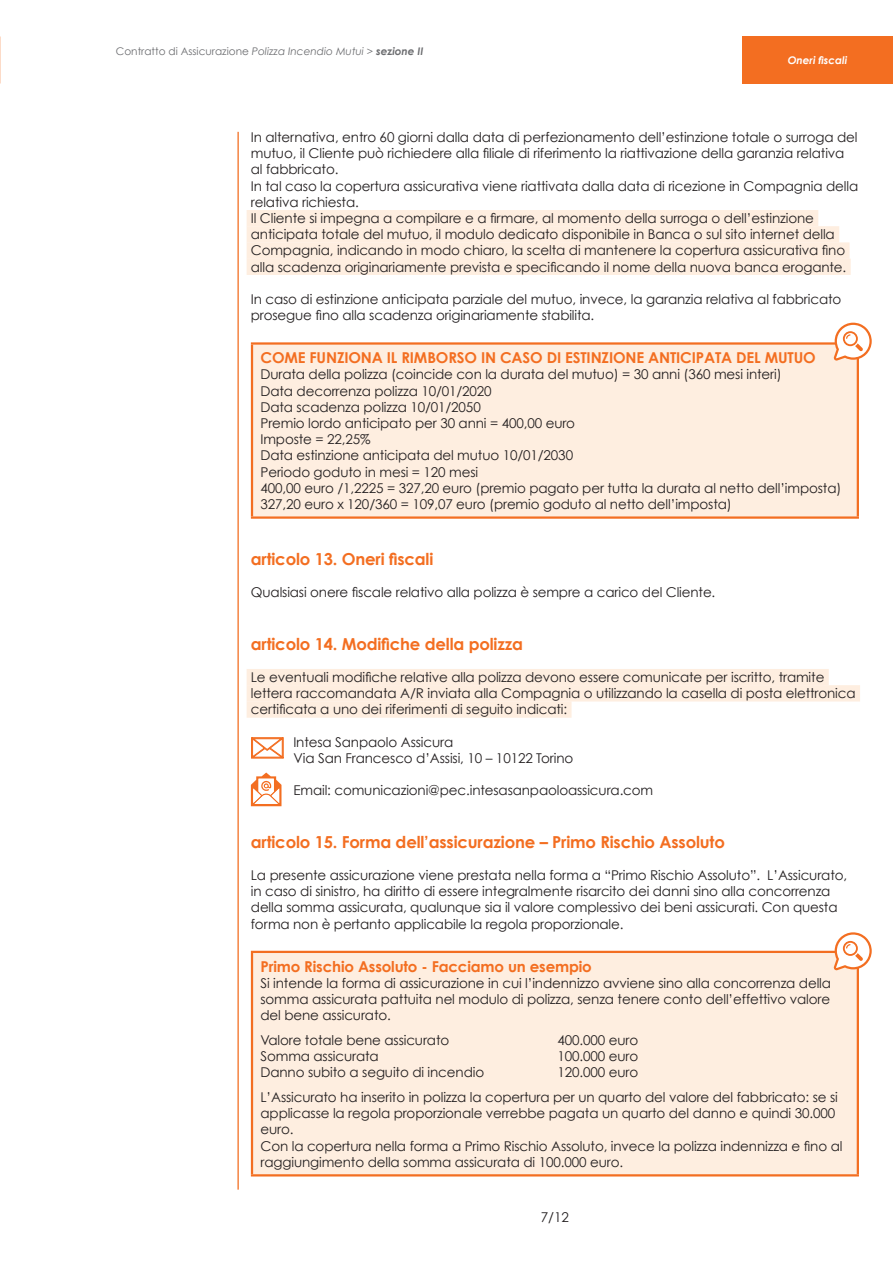
<style>
.page{position:relative;width:893px;height:1263px;background:#fff}
.page>*{position:absolute;margin:0;border:0;box-sizing:border-box;transform-origin:0 0}
.t1{font:700 16.5px "Century Gothic";letter-spacing:-.01em;color:#f36e21}
.t2{font:700 15px "Century Gothic";letter-spacing:-.01em;color:#f36e21}
.t3{font:13.5px/16.2px "Century Gothic";letter-spacing:-.01em;color:#231f20}
.t4{font:10.5px "Century Gothic";color:#6c6d70}
.t5{font:italic 700 10.5px "Century Gothic";color:#fff}
.s1{font-style:italic}
.s2{font-weight:700;font-style:italic}
</style>
<div class="page">
<hr style="left:237px;top:132px;width:2px;height:1057px;background:#f36e21">
<div style="left:742px;top:36px;width:151px;height:48px;background:#f36e21"></div>
<div style="left:247px;top:210px;width:571px;height:16px;background:#feeee0"></div>
<div style="left:247px;top:226px;width:592px;height:17px;background:#feeee0"></div>
<div style="left:247px;top:242px;width:603px;height:17px;background:#feeee0"></div>
<div style="left:247px;top:259px;width:604px;height:16px;background:#feeee0"></div>
<div style="left:247px;top:669px;width:582px;height:16px;background:#feeee0"></div>
<div style="left:247px;top:685px;width:613px;height:16px;background:#feeee0"></div>
<div style="left:247px;top:701px;width:325px;height:17px;background:#feeee0"></div>
<div style="left:252px;top:343px;width:606px;height:175px;background:#feeee0"></div>
<hr style="left:251px;top:342px;width:608px;height:3px;background:#f36e21">
<hr style="left:251px;top:345px;width:2px;height:171px;background:#f36e21">
<hr style="left:857px;top:345px;width:2px;height:171px;background:#f36e21">
<hr style="left:251px;top:516px;width:608px;height:3px;background:#f36e21">
<svg style="left:251px;top:737px;width:33px;height:22px"></svg>
<svg style="left:251px;top:772px;width:30px;height:34px"></svg>
<div style="left:252px;top:952px;width:606px;height:223px;background:#feeee0"></div>
<hr style="left:251px;top:951px;width:608px;height:2px;background:#f36e21">
<hr style="left:251px;top:953px;width:2px;height:221px;background:#f36e21">
<hr style="left:857px;top:953px;width:2px;height:221px;background:#f36e21">
<hr style="left:251px;top:1174px;width:608px;height:2px;background:#f36e21">
<svg style="left:834px;top:323px;width:38px;height:38px"></svg>
<svg style="left:834px;top:932px;width:38px;height:38px"></svg>
<p class="t4" style="left:116px;top:44px;width:309px">Contratto di Assicurazione <span class="s1">Polizza Incendio Mutui &gt;</span> <span class="s2">sezione II</span></p>
<p class="t5" style="left:788px;top:53px;width:61px">Oneri fiscali</p>
<p class="t3" style="left:251px;top:129px;width:609px">In alternativa, entro 60 giorni dalla data di perfezionamento dell’estinzione totale o surroga del mutuo, il Cliente può richiedere alla filiale di riferimento la riattivazione della garanzia relativa al fabbricato.<br>In tal caso la copertura assicurativa viene riattivata dalla data di ricezione in Compagnia della relativa richiesta.<br>Il Cliente si impegna a compilare e a firmare, al momento della surroga o dell’estinzione anticipata totale del mutuo, il modulo dedicato disponibile in Banca o sul sito internet della Compagnia, indicando in modo chiaro, la scelta di mantenere la copertura assicurativa fino alla scadenza originariamente prevista e specificando il nome della nuova banca erogante.</p>
<p class="t3" style="left:251px;top:291px;width:592px">In caso di estinzione anticipata parziale del mutuo, invece, la garanzia relativa al fabbricato prosegue fino alla scadenza originariamente stabilita.</p>
<p class="t2" style="left:260px;top:348px;width:557px">COME FUNZIONA IL RIMBORSO IN CASO DI ESTINZIONE ANTICIPATA DEL MUTUO</p>
<p class="t3" style="left:260px;top:366px;width:582px">Durata della polizza (coincide con la durata del mutuo) = 30 anni (360 mesi interi)<br>Data decorrenza polizza 10/01/2020<br>Data scadenza polizza 10/01/2050<br>Premio lordo anticipato per 30 anni = 400,00 euro<br>Imposte = 22,25%<br>Data estinzione anticipata del mutuo 10/01/2030<br>Periodo goduto in mesi = 120 mesi<br>400,00 euro /1,2225 = 327,20 euro (premio pagato per tutta la durata al netto dell’imposta)<br>327,20 euro x 120/360 = 109,07 euro (premio goduto al netto dell’imposta)</p>
<p class="t1" style="left:251px;top:548px;width:184px">articolo 13. Oneri fiscali</p>
<p class="t3" style="left:251px;top:584px;width:466px">Qualsiasi onere fiscale relativo alla polizza è sempre a carico del Cliente.</p>
<p class="t1" style="left:251px;top:633px;width:274px">articolo 14. Modifiche della polizza</p>
<p class="t3" style="left:251px;top:669px;width:606px">Le eventuali modifiche relative alla polizza devono essere comunicate per iscritto, tramite lettera raccomandata A/R inviata alla Compagnia o utilizzando la casella di posta elettronica certificata a uno dei riferimenti di seguito indicati:</p>
<p class="t3" style="left:293px;top:733px;width:281px">Intesa Sanpaolo Assicura<br>Via San Francesco d’Assisi, 10 – 10122 Torino</p>
<p class="t3" style="left:293px;top:782px;width:361px">Email: comunicazioni@pec.intesasanpaoloassicura.com</p>
<p class="t1" style="left:251px;top:831px;width:476px">articolo 15. Forma dell’assicurazione – Primo Rischio Assoluto</p>
<p class="t3" style="left:251px;top:867px;width:598px">La presente assicurazione viene prestata nella forma a “Primo Rischio Assoluto”. L’Assicurato, in caso di sinistro, ha diritto di essere integralmente risarcito dei danni sino alla concorrenza della somma assicurata, qualunque sia il valore complessivo dei beni assicurati. Con questa forma non è pertanto applicabile la regola proporzionale.</p>
<p class="t2" style="left:260px;top:957px;width:333px">Primo Rischio Assoluto - Facciamo un esempio</p>
<p class="t3" style="left:260px;top:975px;width:572px;text-align:justify">Si intende la forma di assicurazione in cui l’indennizzo avviene sino alla concorrenza della somma assicurata pattuita nel modulo di polizza, senza tenere conto dell’effettivo valore del bene assicurato.</p>
<p class="t3" style="left:260px;top:1032px;width:190px">Valore totale bene assicurato</p>
<p class="t3" style="left:557px;top:1032px;width:82px">400.000 euro</p>
<p class="t3" style="left:260px;top:1048px;width:120px">Somma assicurata</p>
<p class="t3" style="left:557px;top:1048px;width:82px">100.000 euro</p>
<p class="t3" style="left:260px;top:1064px;width:225px">Danno subito a seguito di incendio</p>
<p class="t3" style="left:260px;top:1060px;width:579px;line-height:24.8px;text-indent:297px">120.000 euro<br>L’Assicurato ha inserito in polizza la copertura per un quarto del valore del fabbricato: se si</p>
<p class="t3" style="left:260px;top:1105px;width:583px">applicasse la regola proporzionale verrebbe pagata un quarto del danno e quindi 30.000 euro.<br>Con la copertura nella forma a Primo Rischio Assoluto, invece la polizza indennizza e fino al raggiungimento della somma assicurata di 100.000 euro.</p>
<p class="t3" style="left:541px;top:1209px;width:29px">7/12</p>
</div>
